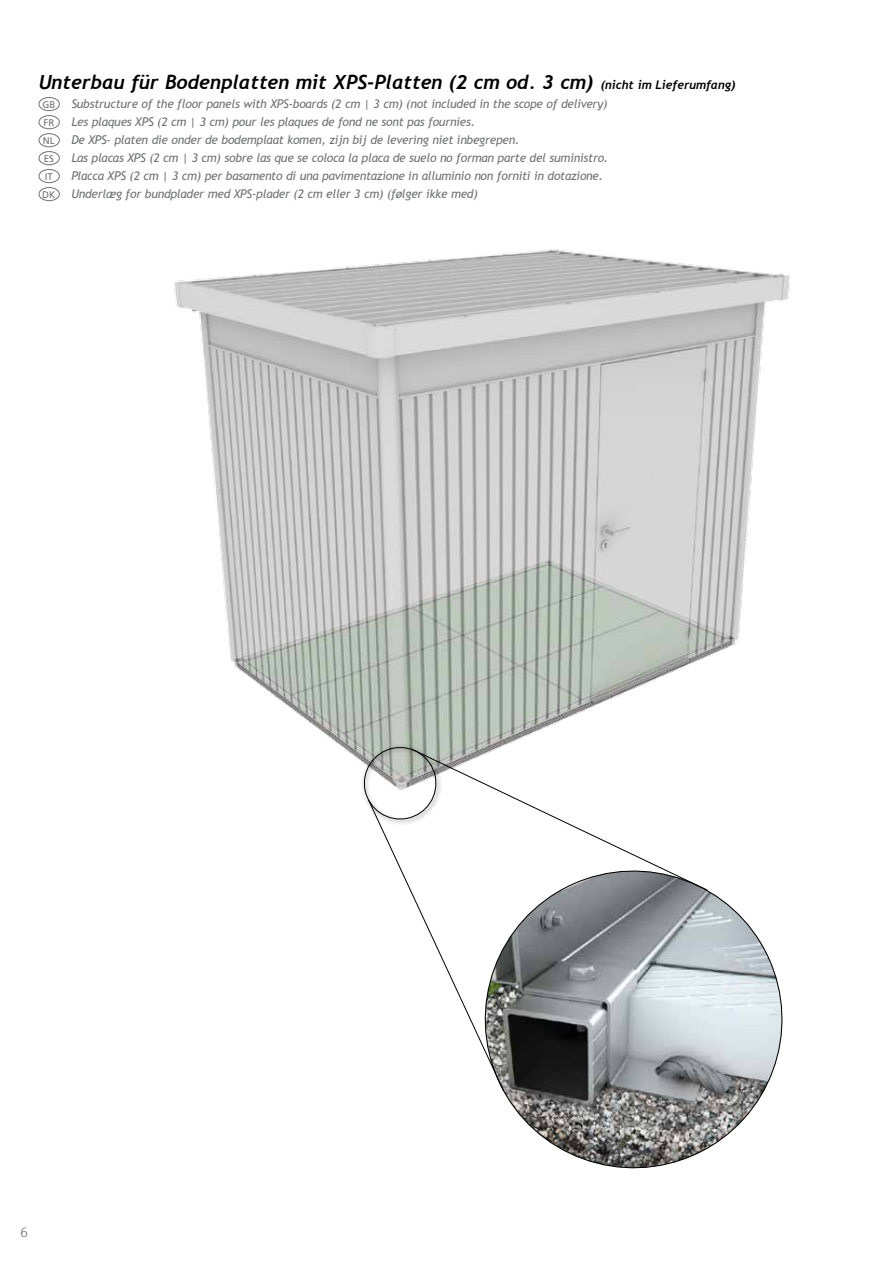
<style>
.page{position:relative;width:893px;height:1263px;background:#fff}
.page>*{position:absolute;margin:0;border:0;box-sizing:border-box;transform-origin:0 0}
.t1{font:italic 700 19.5px "Trebuchet";color:#000}
.t2{font:300 13.5px "The Sans";color:#707172}
.t3{font:italic 12px/18px "Trebuchet MS";letter-spacing:-.02em;color:#707172}
.t4{font:9.75px/18.1px "Frutiger LT Std";color:#707172;text-align:justify}
.s1{font-size:12px}
</style>
<div class="page">
<svg style="left:503px;top:890px;width:280px;height:279px"></svg>
<img style="left:174px;top:249px;width:617px;height:512px">
<div style="left:39px;top:97px;width:21px;height:14px;border:1px solid #707172;border-radius:50%"></div>
<div style="left:39px;top:115px;width:21px;height:14px;border:1px solid #707172;border-radius:50%"></div>
<div style="left:39px;top:133px;width:21px;height:14px;border:1px solid #707172;border-radius:50%"></div>
<div style="left:39px;top:169px;width:21px;height:14px;border:1px solid #707172;border-radius:50%"></div>
<div style="left:39px;top:151px;width:21px;height:14px;border:1px solid #707172;border-radius:50%"></div>
<svg style="left:361px;top:744px;width:347px;height:347px"></svg>
<div style="left:39px;top:187px;width:21px;height:14px;border:1px solid #707172;border-radius:50%"></div>
<h1 class="t1" style="left:39px;top:70px;width:698px">Unterbau für Bodenplatten mit XPS-Platten (2 cm od. 3 cm) <span class="s1">(nicht im Lieferumfang)</span></h1>
<p class="t3" style="left:71px;top:95px;width:538px">Substructure of the floor panels with XPS-boards (2 cm | 3 cm) (not included in the scope of delivery)<br>Les plaques XPS (2 cm | 3 cm) pour les plaques de fond ne sont pas fournies.<br>De XPS- platen die onder de bodemplaat komen, zijn bij de levering niet inbegrepen.<br>Las placas XPS (2 cm | 3 cm) sobre las que se coloca la placa de suelo no forman parte del suministro.<br>Placca XPS (2 cm | 3 cm) per basamento di una pavimentazione in alluminio non forniti in dotazione.<br>Underlæg for bundplader med XPS-plader (2 cm eller 3 cm) (følger ikke med)</p>
<p class="t4" style="left:42px;top:95px;width:14px">GB FR NL</p>
<p class="t4" style="left:45px;top:167px;width:10px">IT</p>
<p class="t4" style="left:44px;top:149px;width:12px">ES</p>
<p class="t4" style="left:42px;top:185px;width:15px">DK</p>
<p class="t2" style="left:20px;top:1221px;width:9px">6</p>
</div>
